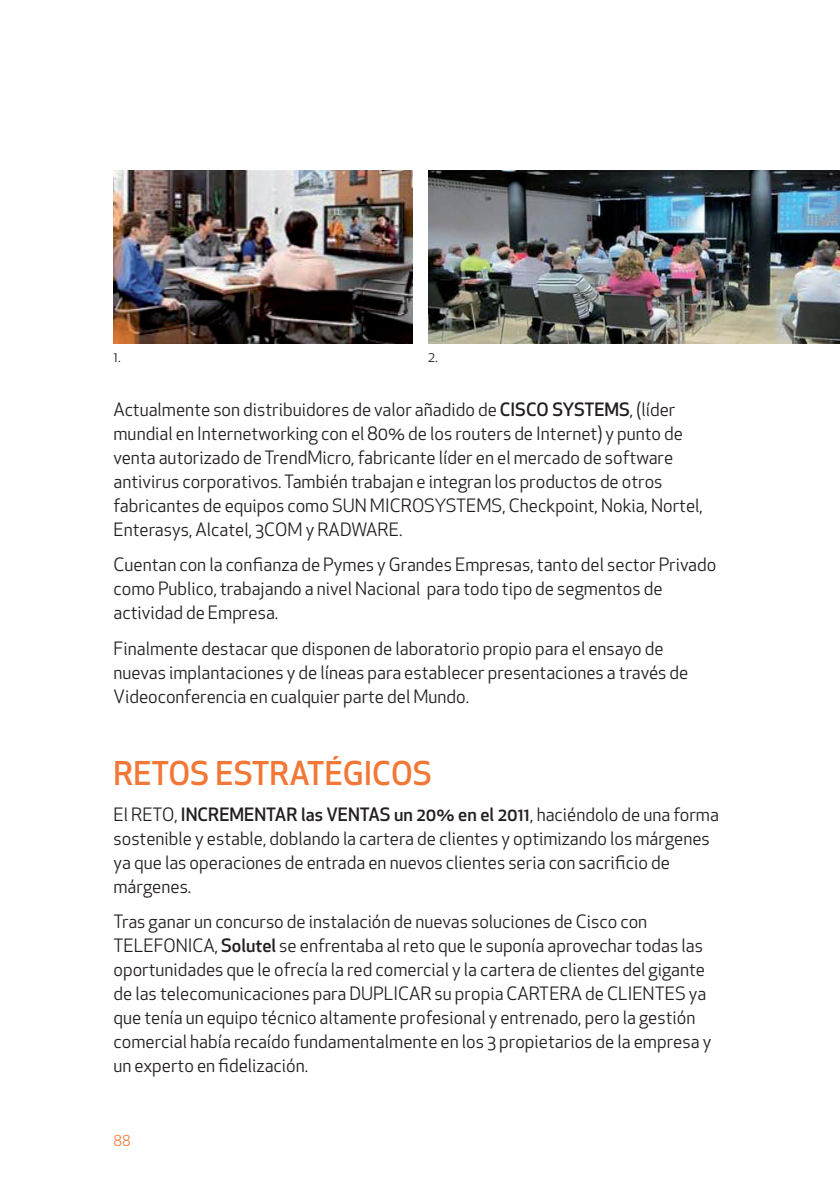
<style>
.page{position:relative;width:840px;height:1191px;background:#fff}
.page>*{position:absolute;margin:0;border:0;box-sizing:border-box;transform-origin:0 0}
.titulares_TEXTO_CORR{font:500 32px "Apex New";color:#f37736}
.TEXTO_CORRIDO{font:18px/24px "Apex New";color:#231f20}
.t1{font:300 16px "Akzid Grtsk Next";color:#f37736}
.pies_de_foto{font:14px "Apex New";color:#231f20}
.s1{font-weight:500}
</style>
<div class="page">
<img style="left:113px;top:170px;width:299px;height:173px">
<img style="left:428px;top:170px;width:411px;height:173px">
<p class="pies_de_foto" style="left:113px;top:349px;width:9px">1.</p>
<p class="pies_de_foto" style="left:428px;top:349px;width:11px">2.</p>
<p class="TEXTO_CORRIDO" style="left:113px;top:398px;width:590px">Actualmente son distribuidores de valor añadido de <span class="s1">CISCO SYSTEMS</span>, (líder mundial en Internetworking con el 80% de los routers de Internet) y punto de venta autorizado de TrendMicro, fabricante líder en el mercado de software antivirus corporativos. También trabajan e integran los productos de otros fabricantes de equipos como SUN MICROSYSTEMS, Checkpoint, Nokia, Nortel, Enterasys, Alcatel, 3COM y RADWARE.</p>
<p class="TEXTO_CORRIDO" style="left:113px;top:553px;width:604px">Cuentan con la confianza de Pymes y Grandes Empresas, tanto del sector Privado como Publico, trabajando a nivel Nacional para todo tipo de segmentos de actividad de Empresa.</p>
<p class="TEXTO_CORRIDO" style="left:113px;top:637px;width:576px">Finalmente destacar que disponen de laboratorio propio para el ensayo de nuevas implantaciones y de líneas para establecer presentaciones a través de<br>Videoconferencia en cualquier parte del Mundo.</p>
<p class="titulares_TEXTO_CORR" style="left:113px;top:755px;width:320px">RETOS ESTRATÉGICOS</p>
<p class="TEXTO_CORRIDO" style="left:113px;top:803px;width:606px">El RETO, <span class="s1">INCREMENTAR las VENTAS un 20% en el 2011</span>, haciéndolo de una forma sostenible y estable, doblando la cartera de clientes y optimizando los márgenes ya que las operaciones de entrada en nuevos clientes seria con sacrificio de márgenes.</p>
<p class="TEXTO_CORRIDO" style="left:113px;top:910px;width:599px">Tras ganar un concurso de instalación de nuevas soluciones de Cisco con TELEFONICA, <span class="s1">Solutel</span> se enfrentaba al reto que le suponía aprovechar todas las oportunidades que le ofrecía la red comercial y la cartera de clientes del gigante de las telecomunicaciones para DUPLICAR su propia CARTERA de CLIENTES ya que tenía un equipo técnico altamente profesional y entrenado, pero la gestión comercial había recaído fundamentalmente en los 3 propietarios de la empresa y un experto en fidelización.</p>
<p class="t1" style="left:113px;top:1130px;width:19px">88</p>
</div>
